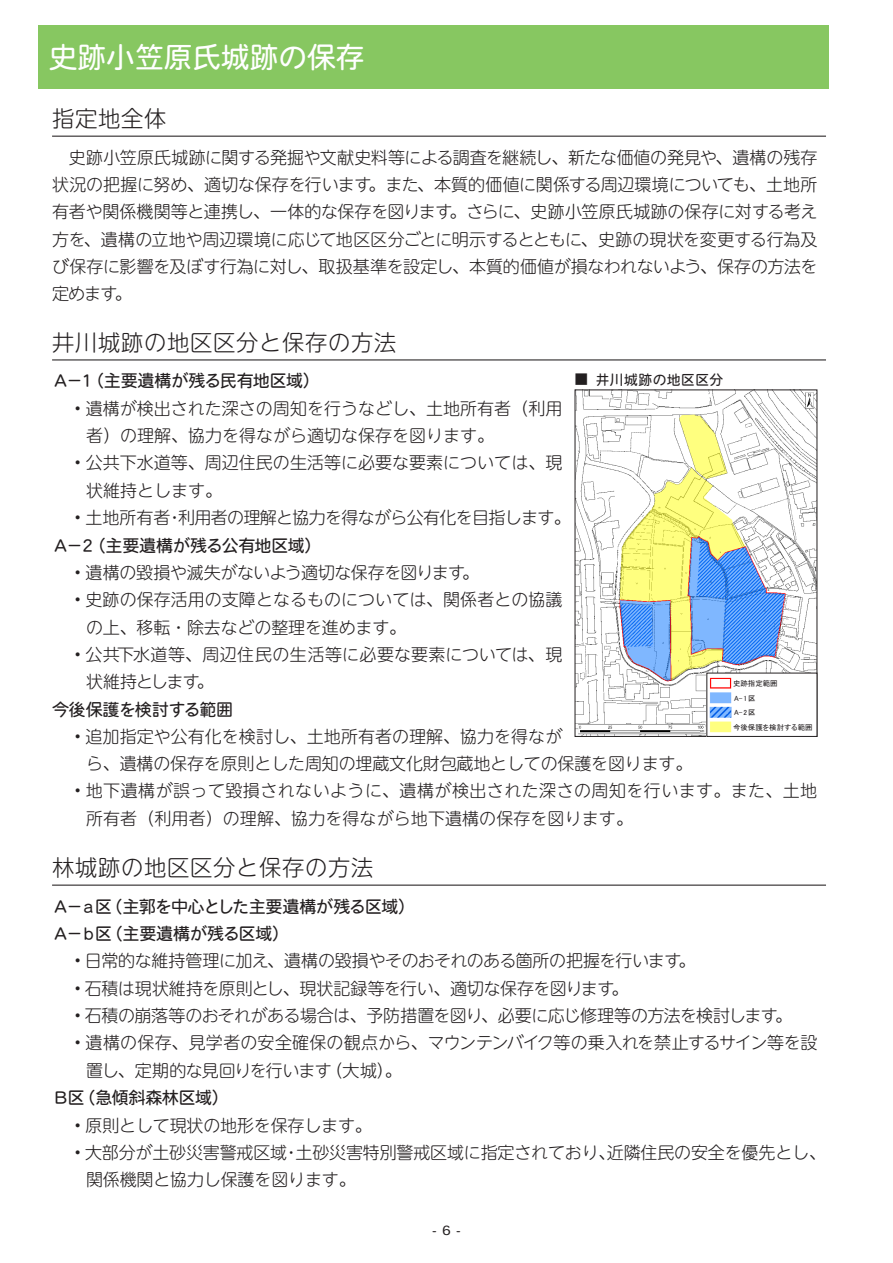
<style>
.page{position:relative;width:893px;height:1263px;background:#fff}
.page>*{position:absolute;margin:0;border:0;box-sizing:border-box;transform-origin:0 0}
.章_みだし{font:28.65px "Heisei Maru Go Std W4";color:#fff}
.節_みだし{font:300 22.35px "UD Shin M Go Pr 6 N";letter-spacing:.03em;color:#231f20}
.本文{font:300 16.95px/27.3px "UD Shin M Go Pr 6 N";letter-spacing:-.01em;color:#231f20}
.本文-2{font:16.95px "Heisei Maru Go Std W4";letter-spacing:-.03em;color:#231f20}
.本文-3{font:300 16.95px/27.3px "UD Shin M Go Pr 6 N";letter-spacing:.025em;color:#231f20}
.本文-4{font:300 16.95px "UD Shin M Go Pr 6 N";letter-spacing:-.03em;color:#231f20}
.本文-5{font:300 16.95px "UD Shin M Go Pr 6 N";letter-spacing:-.04em;color:#231f20}
.t1{font:13.8px "Heisei Maru Go Std W4";letter-spacing:.03em;color:#231f20}
.t2{font:12.75px "Heisei Maru Go Std W4";color:#231f20}
.t3{font:7.5px "MS P Gothic";color:#231f20}
.s1{font-family:"Meiryo";font-weight:700}
</style>
<div class="page">
<div style="left:38px;top:26px;width:791px;height:63px;background:#87c761"></div>
<hr style="left:52px;top:136px;width:774px;height:1px;background:#231f20">
<hr style="left:52px;top:359px;width:774px;height:1px;background:#231f20">
<hr style="left:52px;top:884px;width:774px;height:2px;background:#231f20">
<img style="left:577px;top:392px;width:238px;height:343px">
<img style="left:709px;top:675px;width:106px;height:60px">
<div style="left:707px;top:673px;width:110px;height:64px;border:1px solid #231f20"></div>
<div style="left:733px;top:678px;width:82px;height:54px;background:#fff"></div>
<p class="章_みだし" style="left:49px;top:38px;width:317px">史跡小笠原氏城跡の保存</p>
<p class="節_みだし" style="left:52px;top:101px;width:116px">指定地全体</p>
<p class="本文" style="left:52px;top:143px;width:767px;text-align:justify">　史跡小笠原氏城跡に関する発掘や文献史料等による調査を継続し、新たな価値の発見や、遺構の残存状況の把握に努め、適切な保存を行います。また、本質的価値に関係する周辺環境についても、土地所有者や関係機関等と連携し、一体的な保存を図ります。さらに、史跡小笠原氏城跡の保存に対する考え方を、遺構の立地や周辺環境に応じて地区区分ごとに明示するとともに、史跡の現状を変更する行為及び保存に影響を及ぼす行為に対し、取扱基準を設定し、本質的価値が損なわれないよう、保存の方法を定めます。</p>
<p class="節_みだし" style="left:52px;top:324px;width:346px">井川城跡の地区区分と保存の方法</p>
<p class="本文-2" style="left:52px;top:369px;width:269px">Ａ－１（主要遺構が残る民有地区域）</p>
<p class="本文" style="left:86px;top:394px;width:478px;text-indent:-12px">• 遺構が検出された深さの周知を行うなどし、土地所有者（利用者）の理解、協力を得ながら適切な保存を図ります。</p>
<p class="本文" style="left:86px;top:448px;width:478px;text-indent:-12px">• 公共下水道等、周辺住民の生活等に必要な要素については、現状維持とします。</p>
<p class="本文-5" style="left:74px;top:504px;width:498px">• 土地所有者・利用者の理解と協力を得ながら公有化を目指します。</p>
<p class="本文-2" style="left:52px;top:534px;width:271px">Ａ－２（主要遺構が残る公有地区域）</p>
<p class="本文" style="left:74px;top:558px;width:407px">• 遺構の毀損や滅失がないよう適切な保存を図ります。</p>
<p class="本文" style="left:86px;top:585px;width:478px;text-indent:-12px">• 史跡の保存活用の支障となるものについては、関係者との協議の上、移転・除去などの整理を進めます。</p>
<p class="本文" style="left:86px;top:640px;width:478px;text-indent:-12px">• 公共下水道等、周辺住民の生活等に必要な要素については、現状維持とします。</p>
<p class="本文-2" style="left:52px;top:698px;width:183px">今後保護を検討する範囲</p>
<p class="本文" style="left:86px;top:722px;width:608px;line-height:26.5px;text-indent:-12px">• 追加指定や公有化を検討し、土地所有者の理解、協力を得なが<br>ら、遺構の保存を原則とした周知の埋蔵文化財包蔵地としての保護を図ります。</p>
<p class="本文-3" style="left:86px;top:776px;width:733px;text-indent:-12px">• 地下遺構が誤って毀損されないように、遺構が検出された深さの周知を行います。また、土地所有者（利用者）の理解、協力を得ながら地下遺構の保存を図ります。</p>
<p class="t1" style="left:574px;top:370px;width:150px"><span class="s1">⿃</span> 井川城跡の地区区分</p>
<p class="t3" style="left:733px;top:679px;width:46px">史跡指定範囲</p>
<p class="t3" style="left:733px;top:723px;width:81px">今後保護を検討する範囲</p>
<p class="t3" style="left:734px;top:694px;width:23px">A-1区</p>
<p class="t3" style="left:734px;top:709px;width:23px">A-2区</p>
<p class="節_みだし" style="left:52px;top:850px;width:323px">林城跡の地区区分と保存の方法</p>
<p class="本文-2" style="left:52px;top:895px;width:365px">Ａ－ａ区（主郭を中心とした主要遺構が残る区域）</p>
<p class="本文-2" style="left:52px;top:922px;width:238px">Ａ－ｂ区（主要遺構が残る区域）</p>
<p class="本文-4" style="left:74px;top:947px;width:623px">• 日常的な維持管理に加え、遺構の毀損やそのおそれのある箇所の把握を行います。</p>
<p class="本文" style="left:74px;top:973px;width:556px">• 石積は現状維持を原則とし、現状記録等を行い、適切な保存を図ります。</p>
<p class="本文" style="left:74px;top:1001px;width:719px">• 石積の崩落等のおそれがある場合は、予防措置を図り、必要に応じ修理等の方法を検討します。</p>
<p class="本文" style="left:86px;top:1028px;width:733px;text-indent:-12px">• 遺構の保存、見学者の安全確保の観点から、マウンテンバイク等の乗入れを禁止するサイン等を設置し、定期的な見回りを行います（大城）。</p>
<p class="本文-2" style="left:52px;top:1086px;width:178px">Ｂ区（急傾斜森林区域）</p>
<p class="本文" style="left:74px;top:1110px;width:299px">• 原則として現状の地形を保存します。</p>
<p class="本文" style="left:86px;top:1138px;width:741px;text-indent:-12px">• 大部分が土砂災害警戒区域・土砂災害特別警戒区域に指定されており、近隣住民の安全を優先とし、関係機関と協力し保護を図ります。</p>
<p class="t2" style="left:432px;top:1222px;width:31px">- 6 -</p>
</div>
